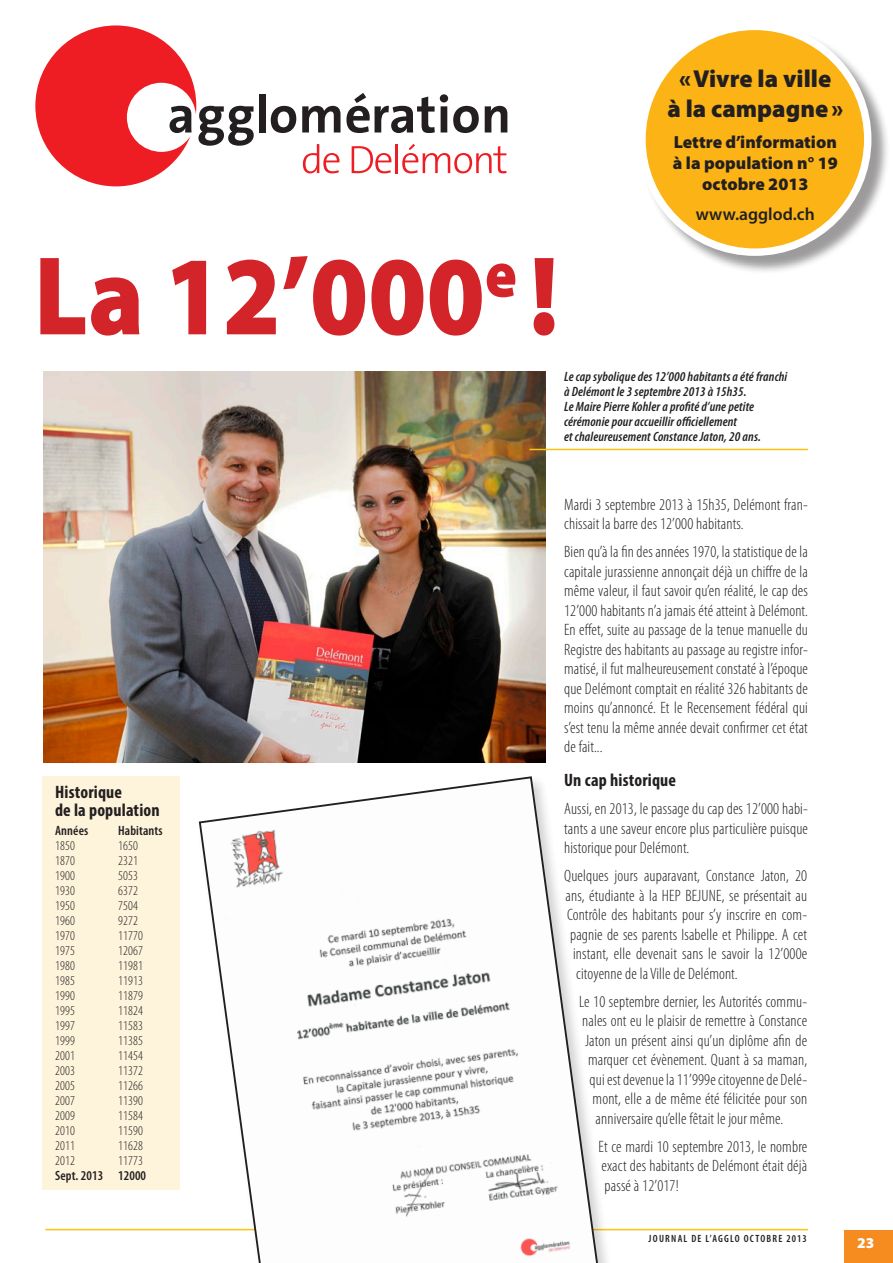
<style>
.page{position:relative;width:893px;height:1263px;background:#fff}
.page>*{position:absolute;margin:0;border:0;box-sizing:border-box;transform-origin:0 0}
.titre_1_ligne_1_col{font:900 113.1px "Myriad Pro";color:#d3242a;scale:.9 1}
.Sous-titre_Myriad{font:900 24.6px/29.5px "Myriad Pro";color:#231f20;text-align:center}
.Sous-titre_Myriad-2{font:700 condensed 18px/18px "Myriad Pro";letter-spacing:.01em;color:#231f20}
.Sous-titre_Myriad-3{font:900 17.55px/21px "Myriad Pro";color:#231f20;text-align:center}
.Sous-titre_Myriad-4{font:600 17.55px "Myriad Pro";color:#231f20}
.Texte_de_base{font:300 condensed 16.5px/19.5px "Myriad Pro";letter-spacing:.01em;color:#231f20;text-align:justify}
.t1{font:900 15px "Myriad Pro";color:#fff}
.Légendes{font:300 condensed 13.5px "Myriad Pro";letter-spacing:.01em;color:#231f20}
.Légendes-2{font:italic 600 condensed 13.5px/15px "Myriad Pro";letter-spacing:.01em;color:#231f20}
.Légendes-3{font:600 condensed 13.5px "Myriad Pro";letter-spacing:.01em;color:#231f20}
.t2{font:600 condensed 10.5px "Myriad Pro";letter-spacing:.12em;color:#231f20}
</style>
<div class="page">
<div style="left:844px;top:1230px;width:49px;height:33px;background:#f68b1f"></div>
<div style="left:42px;top:777px;width:137px;height:413px;background:#fef4db"></div>
<div style="left:640px;top:25px;width:250px;height:249px;background:#231f20;opacity:.45"></div>
<div style="left:642px;top:26px;width:226px;height:226px;background:#fbb316;border-radius:50%"></div>
<div style="left:638px;top:23px;width:233px;height:233px;border:7px solid #fff;border-radius:50%"></div>
<svg style="left:35px;top:25px;width:219px;height:161px"></svg>
<div style="left:259px;top:94px;width:6px;height:38px;background:#231f20"></div>
<svg style="left:271px;top:106px;width:25px;height:27px"></svg>
<svg style="left:302px;top:106px;width:38px;height:26px"></svg>
<svg style="left:346px;top:93px;width:133px;height:40px"></svg>
<svg style="left:485px;top:106px;width:22px;height:26px"></svg>
<svg style="left:303px;top:144px;width:36px;height:29px"></svg>
<svg style="left:352px;top:146px;width:39px;height:27px"></svg>
<hr style="left:396px;top:144px;width:2px;height:29px;background:#ee1d23">
<svg style="left:402px;top:144px;width:105px;height:29px"></svg>
<hr style="left:45px;top:1229px;width:763px;height:1px;background:#fec210">
<img style="left:43px;top:371px;width:502px;height:391px">
<div style="left:196px;top:774px;width:423px;height:489px;background:#fff"></div>
<svg style="left:198px;top:776px;width:407px;height:487px"></svg>
<img style="left:480px;top:1213px;width:105px;height:50px">
<hr style="left:529px;top:449px;width:279px;height:1px;background:#fec210">
<p class="titre_1_ligne_1_col" style="left:34px;top:232px;width:584px">La 12’000<sup>e</sup> !</p>
<p class="Sous-titre_Myriad" style="left:667px;top:65px;width:177px">«Vivre la ville<br>à la campagne»</p>
<p class="Sous-titre_Myriad-3" style="left:673px;top:132px;width:167px">Lettre d’information à la population n° 19 octobre 2013</p>
<p class="Sous-titre_Myriad-4" style="left:696px;top:204px;width:120px">www.agglod.ch</p>
<p class="Légendes-2" style="left:564px;top:369px;width:225px">Le cap sybolique des 12’000 habitants a été franchi à Delémont le 3 septembre 2013 à 15h35.<br>Le Maire Pierre Kohler a profité d’une petite cérémonie pour accueillir officiellement<br>et chaleureusement Constance Jaton, 20 ans.</p>
<p class="Sous-titre_Myriad-2" style="left:55px;top:782px;width:106px">Historique<br>de la population</p>
<p class="Légendes-3" style="left:55px;top:822px;width:35px">Années</p>
<p class="Légendes-3" style="left:118px;top:822px;width:46px">Habitants</p>
<p class="Légendes" style="left:55px;top:838px;width:21px">1850</p>
<p class="Légendes" style="left:118px;top:838px;width:21px">1650</p>
<p class="Légendes" style="left:55px;top:853px;width:21px">1870</p>
<p class="Légendes" style="left:118px;top:853px;width:21px">2321</p>
<p class="Légendes" style="left:55px;top:868px;width:21px">1900</p>
<p class="Légendes" style="left:118px;top:868px;width:21px">5053</p>
<p class="Légendes" style="left:55px;top:883px;width:21px">1930</p>
<p class="Légendes" style="left:118px;top:883px;width:21px">6372</p>
<p class="Légendes" style="left:55px;top:898px;width:21px">1950</p>
<p class="Légendes" style="left:118px;top:898px;width:21px">7504</p>
<p class="Légendes" style="left:55px;top:913px;width:21px">1960</p>
<p class="Légendes" style="left:118px;top:913px;width:21px">9272</p>
<p class="Légendes" style="left:55px;top:928px;width:21px">1970</p>
<p class="Légendes" style="left:118px;top:928px;width:26px">11770</p>
<p class="Légendes" style="left:55px;top:943px;width:21px">1975</p>
<p class="Légendes" style="left:118px;top:943px;width:26px">12067</p>
<p class="Légendes" style="left:55px;top:958px;width:21px">1980</p>
<p class="Légendes" style="left:118px;top:958px;width:26px">11981</p>
<p class="Légendes" style="left:55px;top:973px;width:21px">1985</p>
<p class="Légendes" style="left:118px;top:973px;width:26px">11913</p>
<p class="Légendes" style="left:55px;top:988px;width:21px">1990</p>
<p class="Légendes" style="left:118px;top:988px;width:26px">11879</p>
<p class="Légendes" style="left:55px;top:1003px;width:21px">1995</p>
<p class="Légendes" style="left:118px;top:1003px;width:26px">11824</p>
<p class="Légendes" style="left:55px;top:1018px;width:21px">1997</p>
<p class="Légendes" style="left:118px;top:1018px;width:26px">11583</p>
<p class="Légendes" style="left:55px;top:1033px;width:21px">1999</p>
<p class="Légendes" style="left:118px;top:1033px;width:26px">11385</p>
<p class="Légendes" style="left:55px;top:1048px;width:21px">2001</p>
<p class="Légendes" style="left:118px;top:1048px;width:26px">11454</p>
<p class="Légendes" style="left:55px;top:1063px;width:21px">2003</p>
<p class="Légendes" style="left:118px;top:1063px;width:26px">11372</p>
<p class="Légendes" style="left:55px;top:1078px;width:21px">2005</p>
<p class="Légendes" style="left:118px;top:1078px;width:26px">11266</p>
<p class="Légendes" style="left:55px;top:1093px;width:21px">2007</p>
<p class="Légendes" style="left:118px;top:1093px;width:26px">11390</p>
<p class="Légendes" style="left:55px;top:1108px;width:21px">2009</p>
<p class="Légendes" style="left:118px;top:1108px;width:26px">11584</p>
<p class="Légendes" style="left:55px;top:1123px;width:21px">2010</p>
<p class="Légendes" style="left:118px;top:1123px;width:26px">11590</p>
<p class="Légendes" style="left:55px;top:1138px;width:21px">2011</p>
<p class="Légendes" style="left:118px;top:1138px;width:26px">11628</p>
<p class="Légendes" style="left:55px;top:1153px;width:21px">2012</p>
<p class="Légendes" style="left:118px;top:1153px;width:26px">11773</p>
<p class="Légendes-3" style="left:55px;top:1167px;width:93px">Sept. 2013 12000</p>
<p class="Texte_de_base" style="left:564px;top:494px;width:245px">Mardi 3 septembre 2013 à 15h35, Delémont fran&shy;chissait la barre des 12’000 habitants.</p>
<p class="Texte_de_base" style="left:564px;top:542px;width:245px">Bien qu’à la fin des années 1970, la statistique de la capitale jurassienne annonçait déjà un chiffre de la même valeur, il faut savoir qu’en réalité, le cap des 12’000 habitants n’a jamais été atteint à Delémont.<br>En effet, suite au passage de la tenue manuelle du Registre des habitants au passage au registre infor&shy;matisé, il fut malheureusement constaté à l’époque que Delémont comptait en réalité 326 habitants de moins qu’annoncé. Et le Recensement fédéral qui s’est tenu la même année devait confirmer cet état de fait...</p>
<p class="Sous-titre_Myriad-2" style="left:564px;top:771px;width:113px">Un cap historique</p>
<p class="Texte_de_base" style="left:564px;top:799px;width:245px">Aussi, en 2013, le passage du cap des 12’000 habi&shy;tants a une saveur encore plus particulière puisque historique pour Delémont.</p>
<p class="Texte_de_base" style="left:564px;top:866px;width:244px">Quelques jours auparavant, Constance Jaton, 20</p>
<p class="Texte_de_base" style="left:566px;top:885px;width:243px">ans, étudiante à la HEP BEJUNE, se présentait au</p>
<p class="Texte_de_base" style="left:567px;top:905px;width:242px">Contrôle des habitants pour s’y inscrire en com-</p>
<p class="Texte_de_base" style="left:570px;top:924px;width:238px">pagnie de ses parents Isabelle et Philippe. A cet</p>
<p class="Texte_de_base" style="left:573px;top:944px;width:236px">instant, elle devenait sans le savoir la 12’000e</p>
<p class="Texte_de_base" style="left:576px;top:963px;width:163px">citoyenne de la Ville de Delémont.</p>
<p class="Texte_de_base" style="left:579px;top:991px;width:230px">Le 10 septembre dernier, les Autorités commu-</p>
<p class="Texte_de_base" style="left:582px;top:1011px;width:226px">nales ont eu le plaisir de remettre à Constance</p>
<p class="Texte_de_base" style="left:585px;top:1030px;width:223px">Jaton un présent ainsi qu’un diplôme afin de</p>
<p class="Texte_de_base" style="left:588px;top:1050px;width:221px">marquer cet évènement. Quant à sa maman,</p>
<p class="Texte_de_base" style="left:590px;top:1069px;width:219px">qui est devenue la 11’999e citoyenne de Delé-</p>
<p class="Texte_de_base" style="left:593px;top:1089px;width:216px">mont, elle a de même été félicitée pour son</p>
<p class="Texte_de_base" style="left:596px;top:1108px;width:189px">anniversaire qu’elle fêtait le jour même.</p>
<p class="Texte_de_base" style="left:599px;top:1136px;width:210px">Et ce mardi 10 septembre 2013, le nombre exact des habitants de Delémont était déjà passé à 12’017!</p>
<p class="t2" style="left:649px;top:1232px;width:159px">JOURNAL DE L’AGGLO OCTOBRE 2013</p>
<p class="t1" style="left:857px;top:1234px;width:19px">23</p>
</div>
